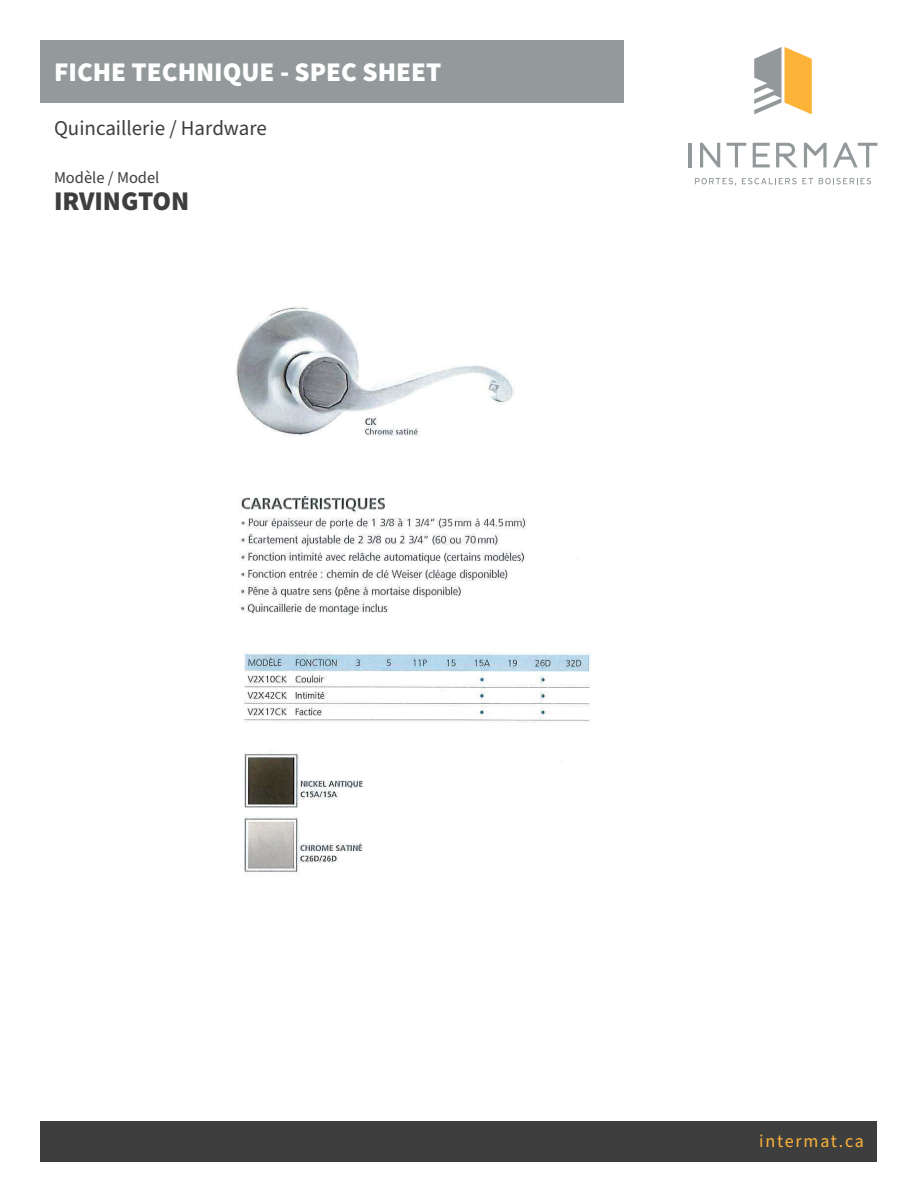
<style>
.page{position:relative;width:918px;height:1188px;background:#fff}
.page>*{position:absolute;margin:0;border:0;box-sizing:border-box;transform-origin:0 0}
.t1{font:900 27px "Source Sans Pro";color:#fff}
.t2{font:900 27px "Source Sans Pro";color:#3e3e3f}
.t3{font:21px "Source Sans Pro";color:#3e3e3f}
.t4{font:18px "Source Sans Pro";letter-spacing:.1em;color:#fcb337}
.t5{font:16.5px "Source Sans Pro";color:#3e3e3f}
</style>
<div class="page">
<svg style="left:754px;top:47px;width:58px;height:67px"></svg>
<svg style="left:695px;top:178px;width:41px;height:7px"></svg>
<svg style="left:742px;top:178px;width:71px;height:6px"></svg>
<svg style="left:819px;top:178px;width:52px;height:6px"></svg>
<hr style="left:688px;top:143px;width:4px;height:24px;background:#93999b">
<svg style="left:700px;top:143px;width:20px;height:24px"></svg>
<svg style="left:727px;top:143px;width:19px;height:24px"></svg>
<svg style="left:753px;top:143px;width:17px;height:24px"></svg>
<svg style="left:776px;top:143px;width:21px;height:24px"></svg>
<svg style="left:833px;top:143px;width:45px;height:24px"></svg>
<svg style="left:804px;top:143px;width:23px;height:24px"></svg>
<div style="left:40px;top:1121px;width:838px;height:41px;background:#3e3e3f"></div>
<div style="left:40px;top:40px;width:584px;height:63px;background:#949a9c"></div>
<img style="left:239px;top:496px;width:339px;height:120px">
<img style="left:236px;top:306px;width:279px;height:130px">
<img style="left:244px;top:652px;width:347px;height:111px">
<img style="left:244px;top:750px;width:147px;height:123px">
<p class="t1" style="left:54px;top:53px;width:389px">FICHE TECHNIQUE - SPEC SHEET</p>
<p class="t3" style="left:54px;top:114px;width:214px">Quincaillerie / Hardware</p>
<p class="t5" style="left:54px;top:166px;width:107px">Modèle / Model</p>
<p class="t2" style="left:54px;top:182px;width:137px">IRVINGTON</p>
<p class="t4" style="left:759px;top:1129px;width:106px">intermat.ca</p>
</div>
